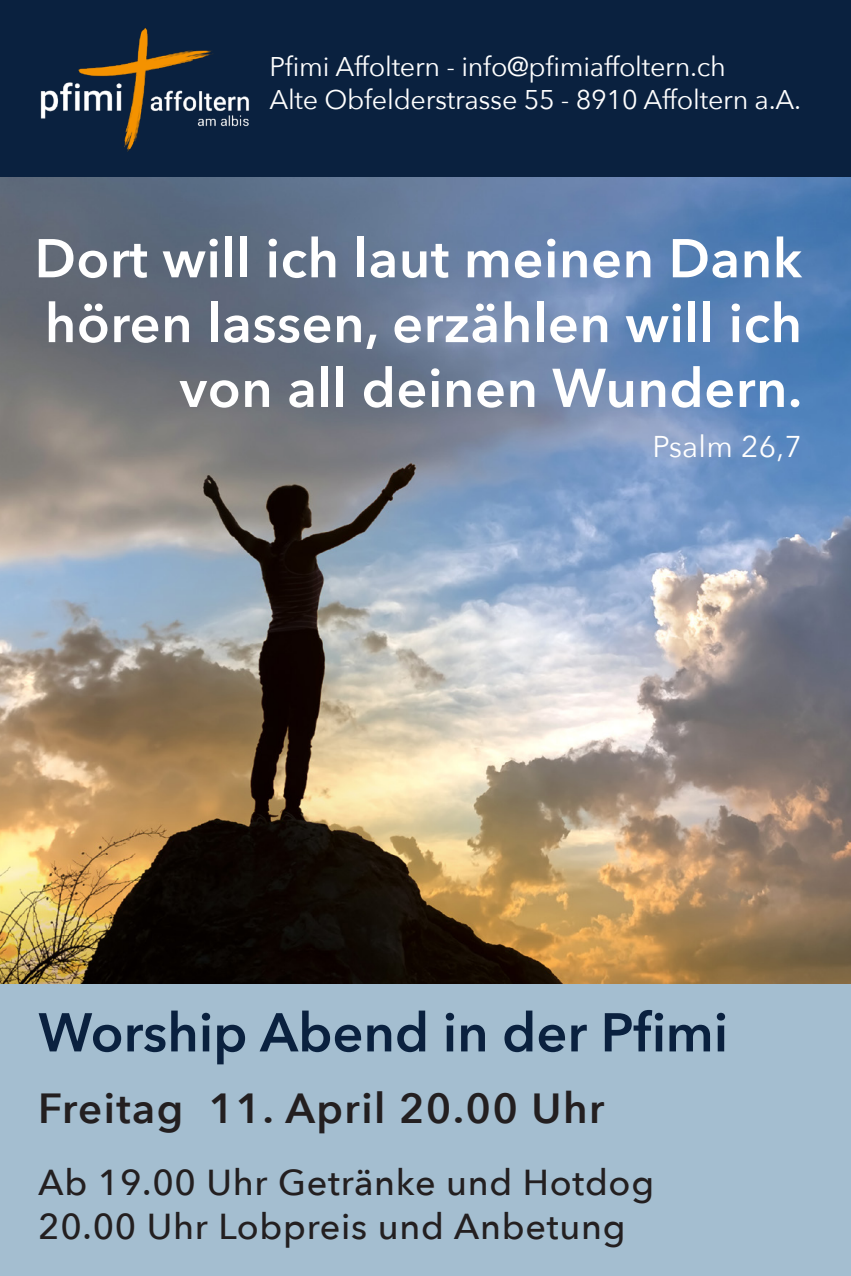
<style>
.page{position:relative;width:851px;height:1276px;background:#fff}
.page>*{position:absolute;margin:0;border:0;box-sizing:border-box;transform-origin:0 0}
.t1{font:600 54px/64.8px "Avenir Next";letter-spacing:.01em;color:#fff;text-align:right}
.t2{font:600 54px "Avenir Next";color:#0a213f}
.t3{font:600 42px "Avenir Next";letter-spacing:.035em;color:#231f20}
.t4{font:500 36px "Avenir Next";letter-spacing:.02em;color:#231f20}
.t5{font:30px "Avenir Next";letter-spacing:.01em;color:#fff}
.t6{font:27px "Avenir Next";letter-spacing:-.01em;color:#fff}
</style>
<div class="page">
<img style="left:0;top:176px;width:850px;height:808px">
<div style="left:0;top:0;width:850px;height:176px;background:#0a213f"></div>
<div style="left:0;top:984px;width:850px;height:292px;background:#a4bed0"></div>
<img style="left:40px;top:28px;width:210px;height:123px">
<p class="t6" style="left:269px;top:44px;width:458px">Pfimi Affoltern - info@pfimiaffoltern.ch</p>
<p class="t6" style="left:269px;top:77px;width:533px">Alte Obfelderstrasse 55 - 8910 Affoltern a.A.</p>
<p class="t1" style="left:35px;top:225px;width:768px">Dort will ich laut meinen Dank hören lassen, erzählen will ich von all deinen Wundern.</p>
<p class="t5" style="left:652px;top:421px;width:151px">Psalm 26,7</p>
<p class="t2" style="left:38px;top:986px;width:691px">Worship Abend in der Pfimi</p>
<p class="t3" style="left:38px;top:1072px;width:567px">Freitag 11. April 20.00 Uhr</p>
<p class="t4" style="left:38px;top:1152px;width:617px">Ab 19.00 Uhr Getränke und Hotdog</p>
<p class="t4" style="left:38px;top:1195px;width:588px">20.00 Uhr Lobpreis und Anbetung</p>
</div>
